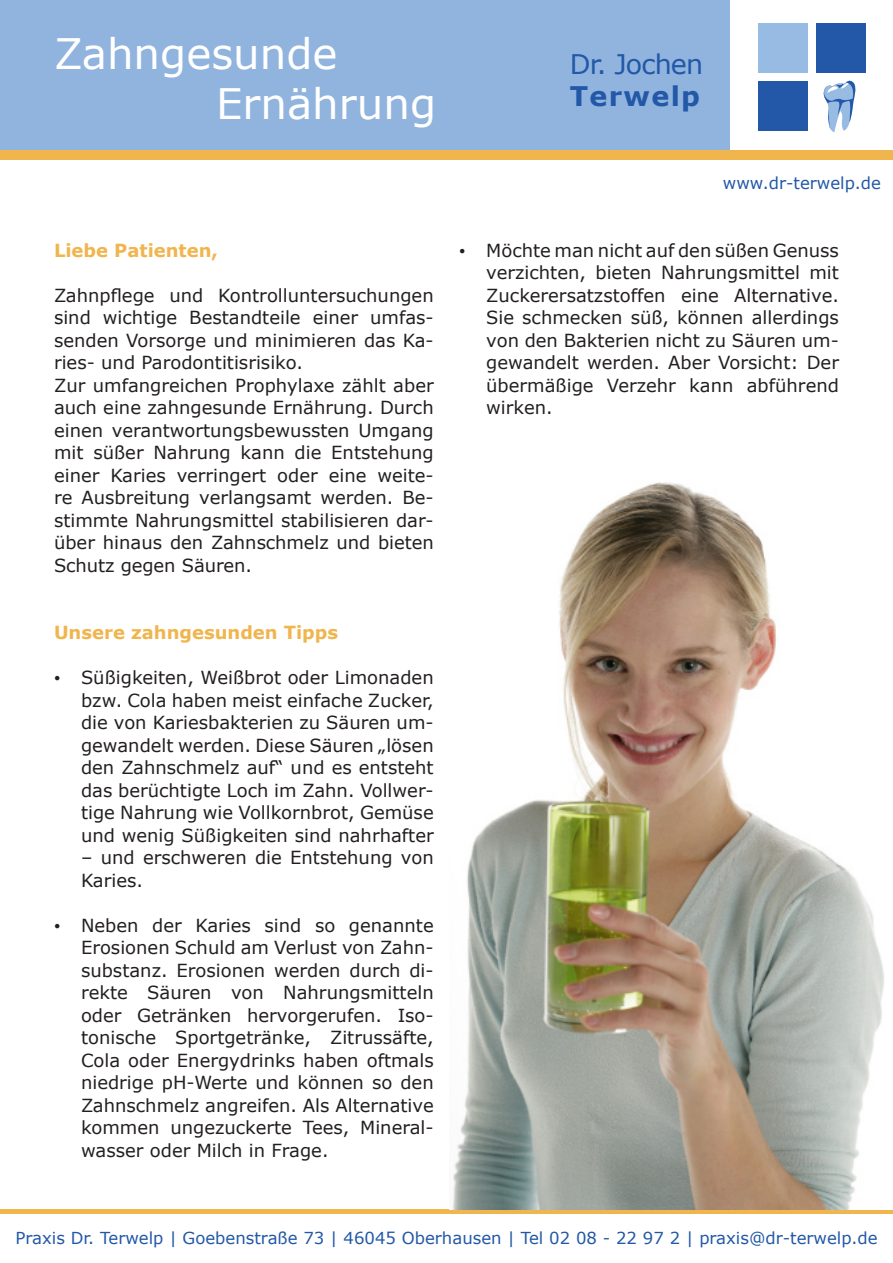
<style>
.page{position:relative;width:893px;height:1263px;background:#fff}
.page>*{position:absolute;margin:0;border:0;box-sizing:border-box;transform-origin:0 0}
.t1{font:42px "Verdana";color:#fff}
.t2{font:27px "Verdana";letter-spacing:-.03em;color:#2258a7}
.t3{font:700 27px "Verdana";letter-spacing:.05em;color:#2258a7}
.t4{font:18px/22.5px "Verdana";color:#231f20;text-align:justify}
.t5{font:700 18px "Verdana";color:#f0b54d}
.t6{font:16.5px "Verdana";color:#2258a7}
.s1{font-family:"Times New Roman"}
</style>
<div class="page">
<div style="left:0;top:0;width:730px;height:152px;background:#90b4de"></div>
<div style="left:0;top:150px;width:893px;height:10px;background:#f0b54d"></div>
<hr style="left:0;top:1209px;width:893px;height:4px;background:#f0b54d">
<svg style="left:823px;top:80px;width:33px;height:52px"></svg>
<div style="left:758px;top:23px;width:49px;height:50px;background:#97bbe2"></div>
<div style="left:816px;top:23px;width:49px;height:50px;background:#2258a7"></div>
<div style="left:758px;top:82px;width:49px;height:49px;background:#2258a7"></div>
<img style="left:452px;top:482px;width:432px;height:727px">
<p class="t1" style="left:54px;top:27px;width:285px">Zahngesunde</p>
<p class="t1" style="left:216px;top:77px;width:222px">Ernährung</p>
<p class="t5" style="left:54px;top:239px;width:166px">Liebe Patienten,</p>
<p class="t4" style="left:54px;top:283px;width:381px">Zahnpflege und Kontrolluntersuchungen sind wichtige Bestandteile einer umfas&shy;senden Vorsorge und minimieren das Ka&shy;ries- und Parodontitisrisiko.</p>
<p class="t4" style="left:54px;top:373px;width:381px">Zur umfangreichen Prophylaxe zählt aber auch eine zahngesunde Ernährung. Durch einen verantwortungsbewussten Umgang mit süßer Nahrung kann die Entstehung einer Karies verringert oder eine weite&shy;re Ausbreitung verlangsamt werden. Be&shy;stimmte Nahrungsmittel stabilisieren dar&shy;über hinaus den Zahnschmelz und bieten Schutz gegen Säuren.</p>
<p class="t5" style="left:54px;top:621px;width:286px">Unsere zahngesunden Tipps</p>
<p class="t4" style="left:81px;top:666px;width:354px;text-indent:-27px"><span class="s1">•</span> Süßigkeiten, Weißbrot oder Limonaden bzw. Cola haben meist einfache Zucker, die von Kariesbakterien zu Säuren um&shy;gewandelt werden. Diese Säuren „lösen den Zahnschmelz auf“ und es entsteht das berüchtigte Loch im Zahn. Vollwer&shy;tige Nahrung wie Vollkornbrot, Gemüse und wenig Süßigkeiten sind nahrhafter</p>
<p class="t4" style="left:81px;top:846px;width:354px">– und erschweren die Entstehung von<br>Karies.</p>
<p class="t4" style="left:81px;top:913px;width:354px;text-indent:-27px"><span class="s1">•</span> Neben der Karies sind so genannte Erosionen Schuld am Verlust von Zahn&shy;substanz. Erosionen werden durch di&shy;rekte Säuren von Nahrungsmitteln oder Getränken hervorgerufen. Iso&shy;tonische Sportgetränke, Zitrussäfte, Cola oder Energydrinks haben oftmals niedrige pH-Werte und können so den Zahnschmelz angreifen. Als Alternative kommen ungezuckerte Tees, Mineral&shy;wasser oder Milch in Frage.</p>
<p class="t2" style="left:570px;top:47px;width:135px">Dr. Jochen</p>
<p class="t3" style="left:570px;top:79px;width:132px">Terwelp</p>
<p class="t6" style="left:723px;top:172px;width:160px">www.dr-terwelp.de</p>
<p class="t4" style="left:486px;top:238px;width:354px;text-indent:-27px"><span class="s1">•</span> Möchte man nicht auf den süßen Genuss verzichten, bieten Nahrungsmittel mit Zuckerersatzstoffen eine Alternative.<br>Sie schmecken süß, können allerdings von den Bakterien nicht zu Säuren um&shy;gewandelt werden. Aber Vorsicht: Der übermäßige Verzehr kann abführend wirken.</p>
<p class="t6" style="left:16px;top:1228px;width:864px">Praxis Dr. Terwelp | Goebenstraße 73 | 46045 Oberhausen | Tel 02 08 - 22 97 2 | praxis@dr-terwelp.de</p>
</div>
